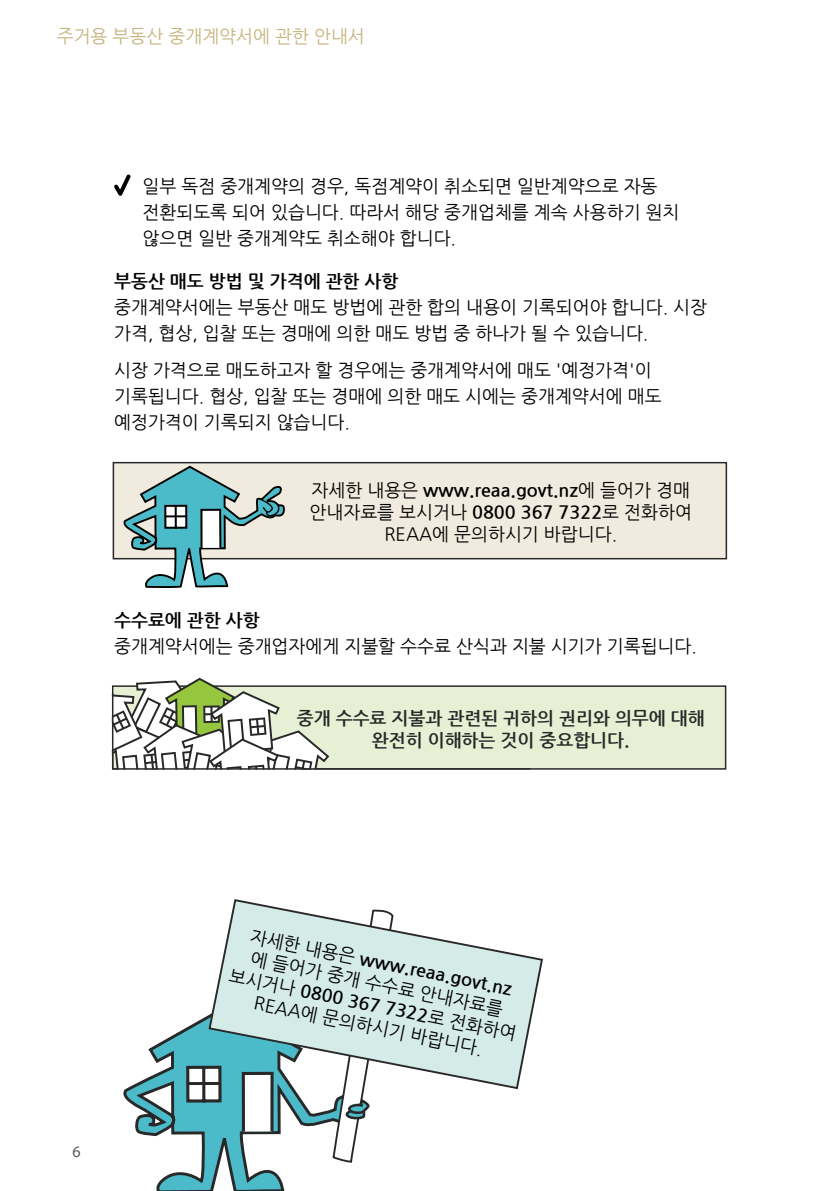
<style>
.page{position:relative;width:840px;height:1191px;background:#fff}
.page>*{position:absolute;margin:0;border:0;box-sizing:border-box;transform-origin:0 0}
.t1{font:18px/26px "Nanum Gothic";color:#000}
.t2{font:700 18px/21.6px "Nanum Gothic";color:#292829;text-align:center}
.t3{font:700 18px "Nanum Gothic";color:#000}
.t4{font:18px "Nanum Gothic";color:#c6b47e}
.t5{font:16px "Myriad Pro";color:#58595b}
.s1{font-weight:700}
</style>
<div class="page">
<div style="left:112px;top:685px;width:614px;height:84px;background:#e7f0d4;border:2px solid #292829"></div>
<svg style="left:111px;top:677px;width:418px;height:93px"></svg>
<hr style="left:112px;top:768px;width:418px;height:1px;background:#292829">
<hr style="left:112px;top:693px;width:1px;height:75px;background:#292829">
<div style="left:113px;top:462px;width:613px;height:97px;background:#f0ebde;border:2px solid #292829"></div>
<svg style="left:112px;top:464px;width:175px;height:124px"></svg>
<hr style="left:165px;top:515px;width:22px;height:2px;background:#000">
<svg style="left:123px;top:1016px;width:208px;height:175px"></svg>
<svg style="left:184px;top:1063px;width:91px;height:71px"></svg>
<hr style="left:187px;top:1082px;width:34px;height:3px;background:#292829">
<svg style="left:207px;top:899px;width:336px;height:191px"></svg>
<svg style="left:331px;top:909px;width:63px;height:254px"></svg>
<svg style="left:114px;top:174px;width:17px;height:22px"></svg>
<p class="t4" style="left:57px;top:27px;width:309px">주거용 부동산 중개계약서에 관한 안내서</p>
<p class="t1" style="left:142px;top:173px;width:538px">일부 독점 중개계약의 경우, 독점계약이 취소되면 일반계약으로 자동 전환되도록 되어 있습니다. 따라서 해당 중개업체를 계속 사용하기 원치 않으면 일반 중개계약도 취소해야 합니다.</p>
<p class="t3" style="left:114px;top:272px;width:286px">부동산 매도 방법 및 가격에 관한 사항</p>
<p class="t1" style="left:114px;top:294px;width:594px">중개계약서에는 부동산 매도 방법에 관한 합의 내용이 기록되어야 합니다. 시장 가격, 협상, 입찰 또는 경매에 의한 매도 방법 중 하나가 될 수 있습니다.</p>
<p class="t1" style="left:114px;top:358px;width:548px">시장 가격으로 매도하고자 할 경우에는 중개계약서에 매도 '예정가격'이 기록됩니다. 협상, 입찰 또는 경매에 의한 매도 시에는 중개계약서에 매도 예정가격이 기록되지 않습니다.</p>
<p class="t1" style="left:309px;top:480px;width:384px;line-height:21.6px;text-align:center">자세한 내용은 <span class="s1">www.reaa.govt.nz</span>에 들어가 경매 안내자료를 보시거나 <span class="s1">0800 367 7322</span>로 전화하여<br>REAA에 문의하시기 바랍니다.</p>
<p class="t3" style="left:114px;top:611px;width:147px">수수료에 관한 사항</p>
<p class="t1" style="left:114px;top:633px;width:584px">중개계약서에는 중개업자에게 지불할 수수료 산식과 지불 시기가 기록됩니다.</p>
<p class="t2" style="left:296px;top:708px;width:409px">중개 수수료 지불과 관련된 귀하의 권리와 의무에 대해 완전히 이해하는 것이 중요합니다.</p>
<p class="t5" style="left:72px;top:1141px;width:10px">6</p>
<p class="t1" style="left:239px;top:925px;width:294px;line-height:21.4px;text-align:center;rotate:11deg">자세한 내용은 <span class="s1">www.reaa.govt.nz<br></span>에 들어가 중개 수수료 안내자료를 보시거나 <span class="s1">0800 367 7322</span>로 전화하여<br>REAA에 문의하시기 바랍니다.</p>
</div>
